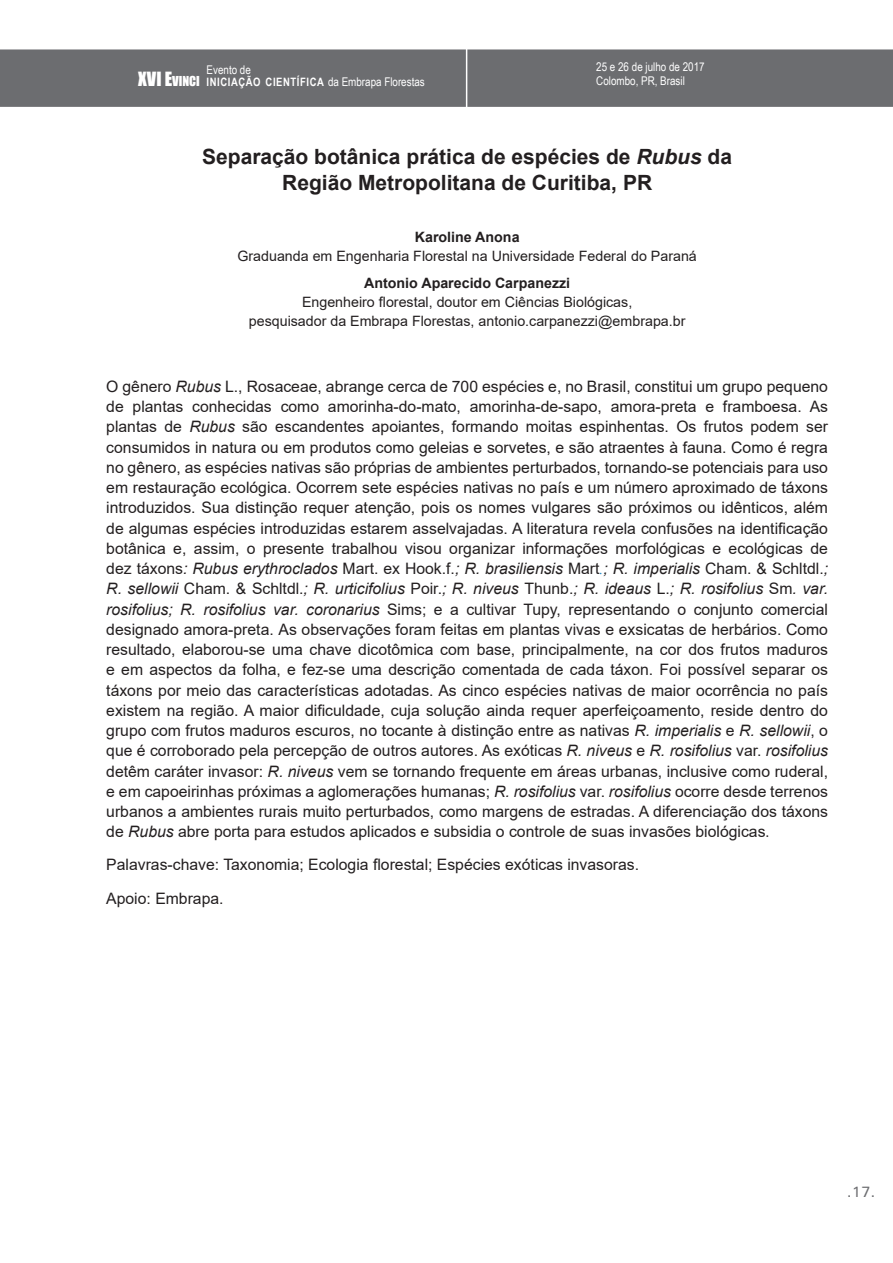
<style>
.page{position:relative;width:893px;height:1263px;background:#fff}
.page>*{position:absolute;margin:0;border:0;box-sizing:border-box;transform-origin:0 0}
.Doc_resumo_titulo{font:700 21px/25.5px "Arial";color:#231f20;text-align:center}
.Doc_resumo_texto{font:15.75px/20.2px "Arial";color:#231f20;text-align:justify}
.t1{font:15px "Univers";color:#6c6d70}
.Doc_resumo_autores{font:14.25px/18.8px "Arial";color:#231f20;text-align:center}
.t2{font:12px "Arial Narrow";color:#fff}
.t3{font:700 11.55px "Arial Narrow";letter-spacing:.05em;color:#fff}
.s1{font-family:"Impact";font-weight:400;font-size:18px}
.s2{font-family:"Impact";font-weight:400;font-size:12.6px}
.s3{font-weight:400;font-size:12px}
.s4{font-style:italic}
.s5{font-weight:700}
.s6{font-family:"Times New Roman";font-style:italic;color:#1c87c9}
.s7{font-family:"Times New Roman"}
</style>
<div class="page">
<div style="left:0;top:49px;width:893px;height:58px;background:#6c6d70"></div>
<hr style="left:466px;top:39px;width:1px;height:73px;background:#fff">
<p class="t2" style="left:596px;top:58px;width:110px">25 e 26 de julho de 2017</p>
<p class="t2" style="left:207px;top:61px;width:46px">Evento de</p>
<p class="t3" style="left:138px;top:73px;width:288px"><span class="s1">XVI E</span><span class="s2">VINCI</span> INICIAÇÃO CIENTÍFICA <span class="s3">da Embrapa Florestas</span></p>
<p class="t2" style="left:596px;top:72px;width:90px">Colombo, PR, Brasil</p>
<p class="Doc_resumo_titulo" style="left:202px;top:144px;width:531px">Separação botânica prática de espécies de <span class="s4">Rubus</span> da<br>Região Metropolitana de Curitiba, PR</p>
<p class="Doc_resumo_autores" style="left:237px;top:228px;width:461px"><span class="s5">Karoline Anona<br></span>Graduanda em Engenharia Florestal na Universidade Federal do Paraná</p>
<p class="Doc_resumo_autores" style="left:249px;top:274px;width:438px"><span class="s5">Antonio Aparecido Carpanezzi<br></span>Engenheiro florestal, doutor em Ciências Biológicas,<br>pesquisador da Embrapa Florestas, antonio.carpanezzi@embrapa.br</p>
<p class="Doc_resumo_texto" style="left:106px;top:376px;width:723px">O gênero <span class="s4">Rubus</span> L., Rosaceae, abrange cerca de 700 espécies e, no Brasil, constitui um grupo pequeno de plantas conhecidas como amorinha-do-mato, amorinha-de-sapo, amora-preta e framboesa. As plantas de <span class="s4">Rubus</span> são escandentes apoiantes, formando moitas espinhentas. Os frutos podem ser consumidos in natura ou em produtos como geleias e sorvetes, e são atraentes à fauna. Como é regra no gênero, as espécies nativas são próprias de ambientes perturbados, tornando-se potenciais para uso em restauração ecológica. Ocorrem sete espécies nativas no país e um número aproximado de táxons introduzidos. Sua distinção requer atenção, pois os nomes vulgares são próximos ou idênticos, além de algumas espécies introduzidas estarem asselvajadas. A literatura revela confusões na identificação botânica e, assim, o presente trabalhou visou organizar informações morfológicas e ecológicas de dez táxons<span class="s4">: Rubus erythroclados</span> Mart. ex Hook.f.<span class="s4">; R. brasiliensis</span> Mart<span class="s6">.</span><span class="s4">; R. imperialis</span> Cham. &amp; Schltdl.<span class="s4">; R. sellowii</span> Cham. &amp; Schltdl.<span class="s4">; R. urticifolius</span> Poir.<span class="s4">; R. niveus</span> Thunb.<span class="s4">; R. ideaus</span> L.<span class="s4">; R. rosifolius</span> Sm<span class="s4">. var. rosifolius; R. rosifolius var. coronarius</span> Sims; e a cultivar Tupy, representando o conjunto comercial designado amora-preta. As observações foram feitas em plantas vivas e exsicatas de herbários. Como resultado, elaborou-se uma chave dicotômica com base, principalmente, na cor dos frutos maduros e em aspectos da folha, e fez-se uma descrição comentada de cada táxon. Foi possível separar os táxons por meio das características adotadas. As cinco espécies nativas de maior ocorrência no país existem na região. A maior dificuldade, cuja solução ainda requer aperfeiçoamento, reside dentro do grupo com frutos maduros escuros, no tocante à distinção entre as nativas <span class="s4">R. imperialis</span> e <span class="s4">R. sellowii</span>, o que é corroborado pela percepção de outros autores. As exóticas <span class="s4">R. niveus</span> e <span class="s4">R. rosifolius</span> var. <span class="s4">rosifolius </span>detêm caráter invasor: <span class="s4">R. niveus</span> vem se tornando frequente em áreas urbanas, inclusive como ruderal, e em capoeirinhas próximas a aglomerações humanas; <span class="s4">R. rosifolius</span> var. <span class="s4">rosifolius</span> ocorre desde terrenos urbanos a ambientes rurais muito perturbados, como margens de estradas. A diferenciação dos táxons de <span class="s4">Rubus</span> abre porta para estudos aplicados e subsidia o controle de suas invasões biológicas<span class="s7">.</span></p>
<p class="Doc_resumo_texto" style="left:106px;top:855px;width:534px">Palavras-chave: Taxonomia; Ecologia florestal; Espécies exóticas invasoras.</p>
<p class="Doc_resumo_texto" style="left:106px;top:888px;width:119px">Apoio: Embrapa.</p>
<p class="t1" style="left:847px;top:1182px;width:30px">.17.</p>
</div>
